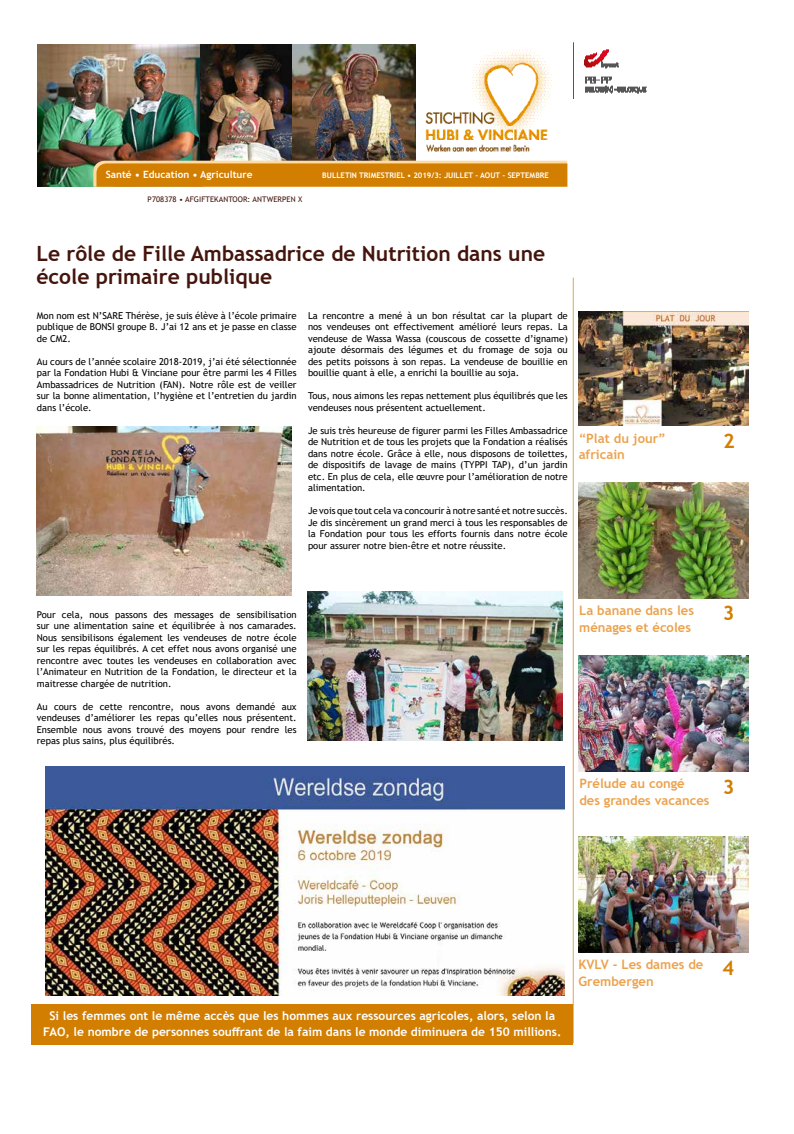
<style>
.page{position:relative;width:794px;height:1134px;background:#fff}
.page>*{position:absolute;margin:0;border:0;box-sizing:border-box;transform-origin:0 0}
.t1{font:700 21px/23px "Trebuchet MS";color:#44150c}
.t2{font:700 20px "Trebuchet MS";color:#d27e00}
.t3{font:700 13px/16.6px "Trebuchet MS";color:#eca24c}
.t4{font:700 12px/16px "Trebuchet MS";color:#fff;text-align:center}
.t5{font:700 10px "Trebuchet MS";color:#fff}
.t6{font:9.5px/11.5px "Trebuchet MS";color:#000;text-align:justify}
.t7{font:700 7.7px "Trebuchet MS";color:#fff}
.t8{font:7.7px "Trebuchet MS";letter-spacing:.01em;color:#44150c}
</style>
<div class="page">
<img style="left:573px;top:42px;width:74px;height:57px">
<hr style="left:573px;top:278px;width:1px;height:765px;background:#eca24c">
<img style="left:425px;top:47px;width:130px;height:105px">
<img style="left:37px;top:45px;width:164px;height:142px">
<img style="left:201px;top:45px;width:214px;height:116px">
<svg style="left:93px;top:161px;width:474px;height:26px;background:#d68812"></svg>
<div style="left:32px;top:1003px;width:541px;height:41px;background:#d27e00"></div>
<img style="left:36px;top:427px;width:256px;height:168px">
<img style="left:307px;top:591px;width:255px;height:150px">
<img style="left:578px;top:312px;width:171px;height:113px">
<img style="left:578px;top:482px;width:170px;height:116px">
<img style="left:578px;top:655px;width:170px;height:116px">
<img style="left:578px;top:836px;width:170px;height:116px">
<img style="left:45px;top:766px;width:519px;height:229px">
<p class="t5" style="left:106px;top:168px;width:148px">Santé • Education • Agriculture</p>
<p class="t7" style="left:322px;top:170px;width:228px">BULLETIN TRIMESTRIEL • 2019/3: JUILLET - AOUT - SEPTEMBRE</p>
<p class="t8" style="left:148px;top:194px;width:156px">P708378 • AFGIFTEKANTOOR: ANTWERPEN X</p>
<h1 class="t1" style="left:36px;top:242px;width:510px">Le rôle de Fille Ambassadrice de Nutrition dans une école primaire publique</h1>
<p class="t6" style="left:37px;top:309px;width:261px">Mon nom est N’SARE Thérèse, je suis élève à l’école primaire publique de BONSI groupe B. J’ai 12 ans et je passe en classe de CM2.</p>
<p class="t6" style="left:37px;top:355px;width:261px">Au cours de l’année scolaire 2018-2019, j’ai été sélectionnée par la Fondation Hubi &amp; Vinciane pour être parmi les 4 Filles Ambassadrices de Nutrition (FAN). Notre rôle est de veiller sur la bonne alimentation, l’hygiène et l’entretien du jardin dans l’école.</p>
<p class="t6" style="left:308px;top:309px;width:261px">La rencontre a mené à un bon résultat car la plupart de nos vendeuses ont effectivement amélioré leurs repas. La vendeuse de Wassa Wassa (couscous de cossette d’igname) ajoute désormais des légumes et du fromage de soja ou des petits poissons à son repas. La vendeuse de bouillie en bouillie quant à elle, a enrichi la bouillie au soja.</p>
<p class="t6" style="left:308px;top:390px;width:261px">Tous, nous aimons les repas nettement plus équilibrés que les vendeuses nous présentent actuellement.</p>
<p class="t6" style="left:308px;top:424px;width:261px">Je suis très heureuse de figurer parmi les Filles Ambassadrice de Nutrition et de tous les projets que la Fondation a réalisés dans notre école. Grâce à elle, nous disposons de toilettes, de dispositifs de lavage de mains (TYPPI TAP), d’un jardin etc. En plus de cela, elle œuvre pour l’amélioration de notre alimentation.</p>
<p class="t6" style="left:308px;top:505px;width:261px">Je vois que tout cela va concourir à notre santé et notre succès.<br>Je dis sincèrement un grand merci à tous les responsables de la Fondation pour tous les efforts fournis dans notre école pour assurer notre bien-être et notre réussite.</p>
<h3 class="t3" style="left:578px;top:430px;width:89px">“Plat du jour” africain</h3>
<h2 class="t2" style="left:723px;top:428px;width:13px">2</h2>
<p class="t6" style="left:37px;top:608px;width:261px">Pour cela, nous passons des messages de sensibilisation sur une alimentation saine et équilibrée à nos camarades.<br>Nous sensibilisons également les vendeuses de notre école sur les repas équilibrés. A cet effet nous avons organisé une rencontre avec toutes les vendeuses en collaboration avec l’Animateur en Nutrition de la Fondation, le directeur et la maitresse chargée de nutrition.</p>
<p class="t6" style="left:37px;top:700px;width:261px">Au cours de cette rencontre, nous avons demandé aux vendeuses d’améliorer les repas qu’elles nous présentent.<br>Ensemble nous avons trouvé des moyens pour rendre les repas plus sains, plus équilibrés.</p>
<h3 class="t3" style="left:579px;top:602px;width:116px">La banane dans les ménages et écoles</h3>
<h2 class="t2" style="left:723px;top:601px;width:13px">3</h2>
<h3 class="t3" style="left:579px;top:775px;width:132px">Prélude au congé<br>des grandes vacances</h3>
<h2 class="t2" style="left:722px;top:774px;width:13px">3</h2>
<p class="t4" style="left:43px;top:1008px;width:519px">Si les femmes ont le même accès que les hommes aux ressources agricoles, alors, selon la<br>FAO, le nombre de personnes souffrant de la faim dans le monde diminuera de 150 millions.</p>
<h3 class="t3" style="left:578px;top:956px;width:126px">KVLV - Les dames de<br>Grembergen</h3>
<h2 class="t2" style="left:722px;top:955px;width:13px">4</h2>
</div>
